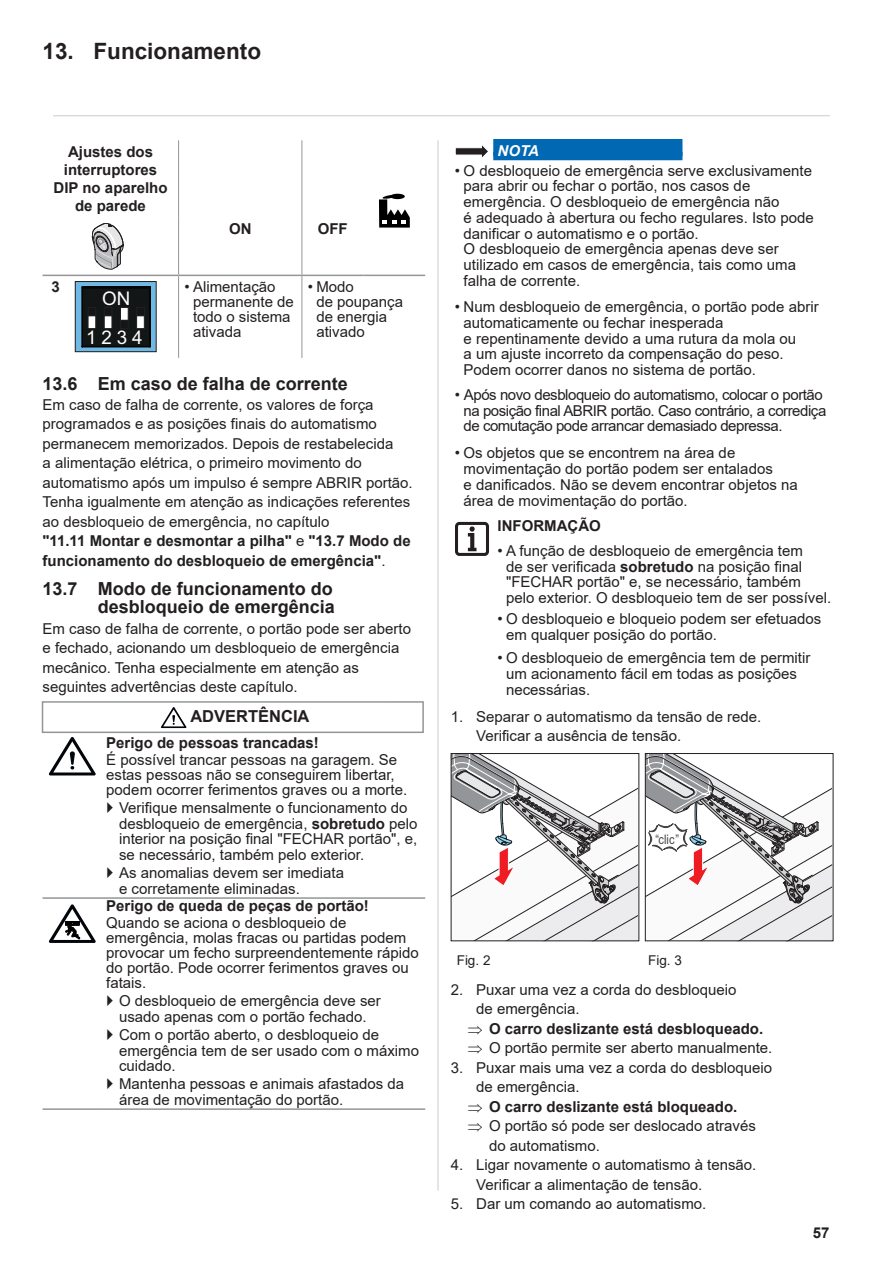
<style>
.page{position:relative;width:893px;height:1263px;background:#fff}
.page>*{position:absolute;margin:0;border:0;box-sizing:border-box;transform-origin:0 0}
.t1{font:700 22.5px "Arial";color:#231f20}
.t2{font:18.75px/39.2px "Arial";letter-spacing:.255em;color:#fff;text-align:center}
.t3{font:700 18px/18px "Arial";color:#231f20;text-align:right}
.t4{font:700 16.5px "Arial";color:#231f20}
.t5{font:15px/15.8px "Arial";color:#231f20}
.t6{font:700 15px/18px "Arial";color:#231f20;text-align:center}
.t7{font:15px/15.8px "Arial";letter-spacing:-.03em;color:#231f20}
.t8{font:italic 700 15px "Arial";color:#fff}
.t9{font:13.5px "Arial";color:#231f20}
.t10{font:13.2px "Arial";color:#454444;scale:.84 1}
.s1{font-weight:700}
</style>
<div class="page">
<hr style="left:53px;top:115px;width:777px;height:1px;background:#d1d2d4">
<hr style="left:437px;top:140px;width:2px;height:1051px;background:#d1d2d4">
<hr style="left:178px;top:140px;width:1px;height:77px;background:#939598">
<hr style="left:302px;top:140px;width:1px;height:77px;background:#939598">
<hr style="left:178px;top:217px;width:1px;height:58px;background:#939598">
<hr style="left:302px;top:217px;width:1px;height:58px;background:#939598">
<hr style="left:178px;top:276px;width:1px;height:82px;background:#939598">
<hr style="left:302px;top:276px;width:1px;height:82px;background:#939598">
<hr style="left:364px;top:275px;width:61px;height:1px;background:#939598">
<svg style="left:43px;top:275px;width:26px;height:1px"></svg>
<hr style="left:69px;top:275px;width:110px;height:1px;background:#939598">
<hr style="left:179px;top:275px;width:123px;height:1px;background:#939598">
<hr style="left:302px;top:275px;width:62px;height:1px;background:#939598">
<svg style="left:379px;top:195px;width:31px;height:33px"></svg>
<div style="left:390px;top:194px;width:15px;height:5px;background:#000001;border-radius:50%"></div>
<svg style="left:92px;top:223px;width:31px;height:46px"></svg>
<svg style="left:77px;top:283px;width:77px;height:67px;background:#22343c"></svg>
<div style="left:136px;top:315px;width:9px;height:14px;background:#fff;border:1px solid #231f20"></div>
<div style="left:136px;top:307px;width:9px;height:9px;background:#121616;border:1px solid #231f20"></div>
<div style="left:120px;top:307px;width:9px;height:14px;background:#fff;border:1px solid #231f20"></div>
<div style="left:120px;top:320px;width:9px;height:9px;background:#121616;border:1px solid #231f20"></div>
<div style="left:104px;top:315px;width:8px;height:14px;background:#fff;border:1px solid #231f20"></div>
<div style="left:104px;top:307px;width:8px;height:9px;background:#121616;border:1px solid #231f20"></div>
<div style="left:88px;top:315px;width:8px;height:14px;background:#fff;border:1px solid #231f20"></div>
<div style="left:88px;top:307px;width:8px;height:9px;background:#121616;border:1px solid #231f20"></div>
<div style="left:75px;top:281px;width:81px;height:71px;border:1px solid #231f20"></div>
<hr style="left:43px;top:897px;width:59px;height:2px;background:#939598">
<hr style="left:102px;top:897px;width:323px;height:2px;background:#939598">
<hr style="left:43px;top:1108px;width:59px;height:2px;background:#939598">
<hr style="left:102px;top:1108px;width:323px;height:2px;background:#939598">
<div style="left:42px;top:701px;width:382px;height:32px;border:2px solid #939598"></div>
<div style="left:47px;top:703px;width:342px;height:19px;background:#fff"></div>
<svg style="left:161px;top:707px;width:25px;height:21px"></svg>
<svg style="left:49px;top:737px;width:47px;height:38px"></svg>
<svg style="left:49px;top:904px;width:47px;height:39px"></svg>
<div style="left:493px;top:139px;width:189px;height:17px;background:#0168b3"></div>
<div style="left:493px;top:152px;width:189px;height:8px;background:#0168b3"></div>
<svg style="left:453px;top:755px;width:184px;height:184px"></svg>
<div style="left:451px;top:753px;width:188px;height:188px;border:1px solid #231f20"></div>
<svg style="left:647px;top:755px;width:184px;height:184px"></svg>
<div style="left:645px;top:753px;width:188px;height:188px;border:1px solid #231f20"></div>
<svg style="left:455px;top:145px;width:33px;height:13px"></svg>
<svg style="left:455px;top:521px;width:34px;height:35px"></svg>
<h1 class="t1" style="left:43px;top:35px;width:220px">13. Funcionamento</h1>
<p class="t6" style="left:54px;top:143px;width:115px">Ajustes dos interruptores<br>DIP no aparelho de parede</p>
<p class="t6" style="left:229px;top:220px;width:24px">ON</p>
<p class="t6" style="left:318px;top:220px;width:31px">OFF</p>
<p class="t6" style="left:52px;top:278px;width:10px">3</p>
<p class="t2" style="left:86px;top:279px;width:58px">ON<br>1234</p>
<p class="t5" style="left:193px;top:279px;width:102px;line-height:15px;text-indent:-9px">• Alimentação permanente de todo o sistema ativada</p>
<p class="t5" style="left:316px;top:279px;width:88px;line-height:15px;text-indent:-9px">• Modo<br>de poupança de energia ativado</p>
<p class="t3" style="left:43px;top:375px;width:307px">13.6 Em caso de falha de corrente</p>
<p class="t5" style="left:43px;top:394px;width:372px;line-height:19.5px">Em caso de falha de corrente, os valores de força programados e as posições finais do automatismo permanecem memorizados. Depois de restabelecida<br>a alimentação elétrica, o primeiro movimento do automatismo após um impulso é sempre ABRIR portão.<br>Tenha igualmente em atenção as indicações referentes ao desbloqueio de emergência, no capítulo<br><span class="s1">"11.11 Montar e desmontar a pilha"</span> e <span class="s1">"13.7 Modo de funcionamento do desbloqueio de emergência"</span>.</p>
<p class="t3" style="left:43px;top:580px;width:294px">13.7 Modo de funcionamento do desbloqueio de emergência</p>
<p class="t5" style="left:43px;top:619px;width:370px;line-height:19.5px">Em caso de falha de corrente, o portão pode ser aberto e fechado, acionando um desbloqueio de emergência mecânico. Tenha especialmente em atenção as seguintes advertências deste capítulo.</p>
<p class="t4" style="left:190px;top:705px;width:121px">ADVERTÊNCIA</p>
<p class="t6" style="left:106px;top:734px;width:214px">Perigo de pessoas trancadas!</p>
<p class="t5" style="left:106px;top:752px;width:302px;line-height:15px">É possível trancar pessoas na garagem. Se estas pessoas não se conseguirem libertar, podem ocorrer ferimentos graves ou a morte.</p>
<p class="t5" style="left:119px;top:800px;width:300px">Verifique mensalmente o funcionamento do desbloqueio de emergência, <span class="s1">sobretudo</span> pelo interior na posição final "FECHAR portão", e, se necessário, também pelo exterior.</p>
<p class="t5" style="left:119px;top:865px;width:227px">As anomalias devem ser imediata e corretamente eliminadas.</p>
<p class="t6" style="left:106px;top:897px;width:264px">Perigo de queda de peças de portão!</p>
<p class="t5" style="left:106px;top:915px;width:314px;line-height:15px">Quando se aciona o desbloqueio de emergência, molas fracas ou partidas podem provocar um fecho surpreendentemente rápido do portão. Pode ocorrer ferimentos graves ou fatais.</p>
<p class="t5" style="left:119px;top:993px;width:263px">O desbloqueio de emergência deve ser usado apenas com o portão fechado.</p>
<p class="t5" style="left:119px;top:1026px;width:302px">Com o portão aberto, o desbloqueio de emergência tem de ser usado com o máximo cuidado.</p>
<p class="t5" style="left:119px;top:1076px;width:287px">Mantenha pessoas e animais afastados da área de movimentação do portão.</p>
<p class="t8" style="left:497px;top:141px;width:43px">NOTA</p>
<p class="t5" style="left:463px;top:162px;width:352px;text-indent:-9px">• O desbloqueio de emergência serve exclusivamente para abrir ou fechar o portão, nos casos de emergência. O desbloqueio de emergência não<br>é adequado à abertura ou fecho regulares. Isto pode danificar o automatismo e o portão.<br>O desbloqueio de emergência apenas deve ser utilizado em casos de emergência, tais como uma falha de corrente.</p>
<p class="t5" style="left:463px;top:299px;width:357px;text-indent:-9px">• Num desbloqueio de emergência, o portão pode abrir automaticamente ou fechar inesperada<br>e repentinamente devido a uma rutura da mola ou<br>a um ajuste incorreto da compensação do peso.<br>Podem ocorrer danos no sistema de portão.</p>
<p class="t7" style="left:463px;top:387px;width:364px;text-indent:-9px">• Após novo desbloqueio do automatismo, colocar o portão na posição final ABRIR portão. Caso contrário, a corrediça de comutação pode arrancar demasiado depressa.</p>
<p class="t5" style="left:463px;top:445px;width:336px;text-indent:-9px">• Os objetos que se encontrem na área de movimentação do portão podem ser entalados<br>e danificados. Não se devem encontrar objetos na área de movimentação do portão.</p>
<p class="t6" style="left:497px;top:517px;width:105px">INFORMAÇÃO</p>
<p class="t5" style="left:506px;top:543px;width:327px;text-indent:-9px">• A função de desbloqueio de emergência tem<br>de ser verificada <span class="s1">sobretudo</span> na posição final "FECHAR portão" e, se necessário, também pelo exterior. O desbloqueio tem de ser possível.</p>
<p class="t5" style="left:506px;top:611px;width:317px;text-indent:-9px">• O desbloqueio e bloqueio podem ser efetuados em qualquer posição do portão.</p>
<p class="t5" style="left:506px;top:650px;width:306px;text-indent:-9px">• O desbloqueio de emergência tem de permitir um acionamento fácil em todas as posições necessárias.</p>
<p class="t5" style="left:476px;top:706px;width:287px;line-height:19.5px;text-indent:-26px">1. Separar o automatismo da tensão de rede.<br>Verificar a ausência de tensão.</p>
<p class="t10" style="left:655px;top:830px;width:30px">“clic”</p>
<p class="t9" style="left:457px;top:951px;width:35px">Fig. 2</p>
<p class="t9" style="left:648px;top:951px;width:35px">Fig. 3</p>
<p class="t5" style="left:451px;top:981px;width:287px">2. Puxar uma vez a corda do desbloqueio</p>
<p class="t5" style="left:476px;top:1001px;width:105px">de emergência.</p>
<p class="t6" style="left:468px;top:1019px;width:297px">⇒ O carro deslizante está desbloqueado.</p>
<p class="t5" style="left:468px;top:1040px;width:306px">⇒ O portão permite ser aberto manualmente.</p>
<p class="t5" style="left:451px;top:1059px;width:323px">3. Puxar mais uma vez a corda do desbloqueio</p>
<p class="t5" style="left:476px;top:1079px;width:105px">de emergência.</p>
<p class="t6" style="left:468px;top:1097px;width:271px">⇒ O carro deslizante está bloqueado.</p>
<p class="t5" style="left:468px;top:1118px;width:290px">⇒ O portão só pode ser deslocado através</p>
<p class="t5" style="left:489px;top:1137px;width:112px">do automatismo.</p>
<p class="t5" style="left:476px;top:1155px;width:282px;line-height:19.5px;text-indent:-26px">4. Ligar novamente o automatismo à tensão.<br>Verificar a alimentação de tensão.</p>
<p class="t5" style="left:451px;top:1196px;width:257px">5. Dar um comando ao automatismo.</p>
<p class="t6" style="left:813px;top:1224px;width:18px">57</p>
</div>
